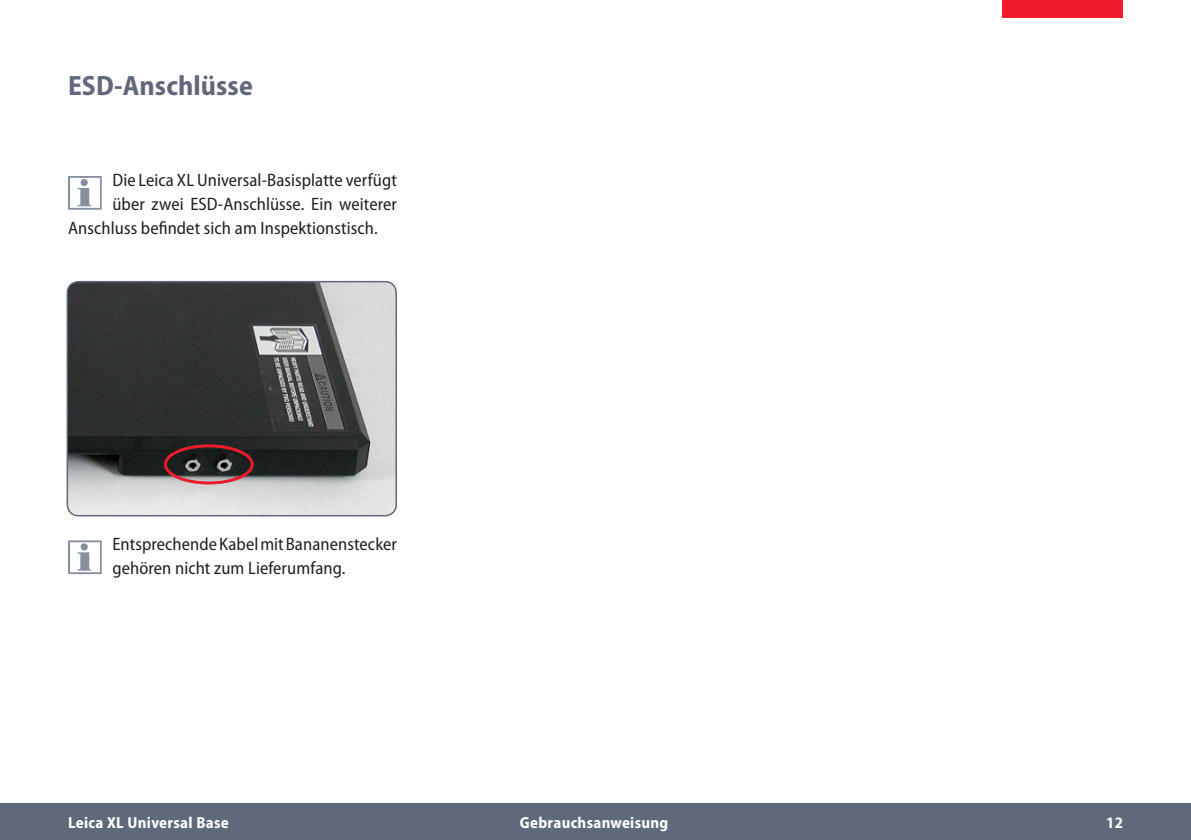
<style>
.page{position:relative;width:1191px;height:840px;background:#fff}
.page>*{position:absolute;margin:0;border:0;box-sizing:border-box;transform-origin:0 0}
.Seitentitel{font:700 semi-condensed 28px "Myriad Pro";letter-spacing:.005em;color:#60697c}
.Warnsymbol{font:semi-condensed 18px/24px "Myriad Pro";letter-spacing:.005em;color:#231f20}
.t1{font:700 semi-condensed 16px "Myriad Pro";letter-spacing:.02em;color:#fff}
</style>
<div class="page">
<div style="left:0;top:803px;width:1191px;height:36px;background:#60697c"></div>
<div style="left:1002px;top:0;width:121px;height:17px;background:#ee1b2d"></div>
<svg style="left:68px;top:176px;width:34px;height:33px"></svg>
<svg style="left:68px;top:540px;width:34px;height:33px"></svg>
<img style="left:67px;top:281px;width:329px;height:234px">
<div style="left:67px;top:281px;width:330px;height:235px;border:2px solid #60697c;border-radius:11px"></div>
<div style="left:164px;top:444px;width:90px;height:40px;border:3px solid #ee1b2d;border-radius:50%"></div>
<p class="Seitentitel" style="left:68px;top:70px;width:186px">ESD-Anschlüsse</p>
<p class="Warnsymbol" style="left:112px;top:168px;width:286px">Die Leica XL Universal-Basisplatte verfügt</p>
<p class="Warnsymbol" style="left:112px;top:192px;width:286px">über zwei ESD-Anschlüsse. Ein weiterer</p>
<p class="Warnsymbol" style="left:68px;top:216px;width:311px">Anschluss befindet sich am Inspektionstisch.</p>
<p class="Warnsymbol" style="left:112px;top:532px;width:286px">Entsprechende Kabel mit Bananenstecker gehören nicht zum Lieferumfang.</p>
<p class="t1" style="left:68px;top:813px;width:162px">Leica XL Universal Base</p>
<p class="t1" style="left:520px;top:813px;width:150px">Gebrauchsanweisung</p>
<p class="t1" style="left:1106px;top:813px;width:18px">12</p>
</div>
